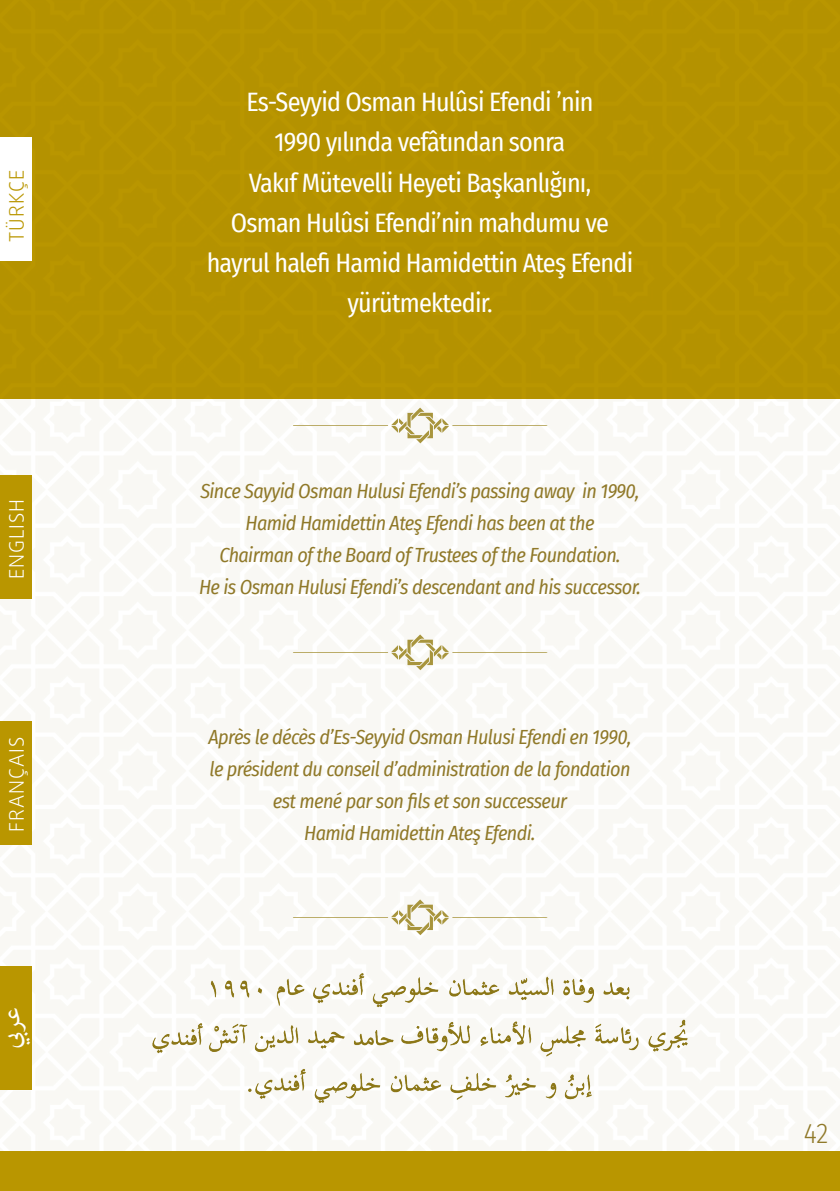
<style>
.page{position:relative;width:840px;height:1191px;background:#fff}
.page>*{position:absolute;margin:0;border:0;box-sizing:border-box;transform-origin:0 0}
.t1{font:36px "Adobe Arabic";color:#fff}
.t2{font:300 28px "Fira Sans Condensed";color:#907929}
.t3{font:26px "Fira Sans Condensed";letter-spacing:-.03em;color:#fff}
.t4{font:italic 20px "Fira Sans Condensed";letter-spacing:-.03em;color:#907929}
.t5{font:300 20px "Daxline Pro";letter-spacing:.05em;color:#fff}
.t6{font:300 20px "Daxline Pro";letter-spacing:.05em;color:#b99600}
</style>
<div class="page">
<div style="left:0;top:0;width:839px;height:1191px;background:#f9f8f4"></div>
<div style="left:0;top:1151px;width:839px;height:40px;background:#b99600"></div>
<div style="left:0;top:0;width:839px;height:399px;background:#b99600"></div>
<svg style="left:292px;top:407px;width:255px;height:36px"></svg>
<svg style="left:292px;top:634px;width:255px;height:36px"></svg>
<div style="left:0;top:475px;width:32px;height:124px;background:#b99600"></div>
<div style="left:0;top:720px;width:32px;height:124px;background:#b99600"></div>
<div style="left:0;top:137px;width:32px;height:124px;background:#fff"></div>
<img style="left:72px;top:924px;width:695px;height:227px">
<svg style="left:292px;top:899px;width:255px;height:36px"></svg>
<div style="left:0;top:966px;width:32px;height:124px;background:#b99600"></div>
<p class="t6" style="left:5px;top:242px;width:74px;rotate:-90deg">TÜRKÇE</p>
<p class="t5" style="left:5px;top:579px;width:82px;rotate:-90deg">ENGLISH</p>
<p class="t5" style="left:5px;top:831px;width:96px;rotate:-90deg">FRANÇAIS</p>
<h1 class="t1" style="left:-14px;top:1049px;width:44px;rotate:-90deg">عري ب</h1>
<p class="t3" style="left:246px;top:83px;width:348px">Es-Seyyid Osman Hulûsi Efendi ’nin</p>
<p class="t3" style="left:274px;top:123px;width:292px">1990 yılında vefâtından sonra</p>
<p class="t3" style="left:249px;top:163px;width:343px">Vakıf Mütevelli Heyeti Başkanlığını,</p>
<p class="t3" style="left:231px;top:203px;width:379px">Osman Hulûsi Efendi’nin mahdumu ve</p>
<p class="t3" style="left:206px;top:243px;width:428px">hayrul halefi Hamid Hamidettin Ateş Efendi</p>
<p class="t3" style="left:347px;top:283px;width:147px">yürütmektedir.</p>
<p class="t4" style="left:200px;top:476px;width:440px">Since Sayyid Osman Hulusi Efendi’s passing away in 1990,</p>
<p class="t4" style="left:245px;top:508px;width:350px">Hamid Hamidettin Ateş Efendi has been at the</p>
<p class="t4" style="left:219px;top:540px;width:402px">Chairman of the Board of Trustees of the Foundation.</p>
<p class="t4" style="left:199px;top:572px;width:443px">He is Osman Hulusi Efendi’s descendant and his successor.</p>
<p class="t4" style="left:208px;top:722px;width:424px">Après le décès d’Es-Seyyid Osman Hulusi Efendi en 1990,</p>
<p class="t4" style="left:209px;top:754px;width:422px">le président du conseil d’administration de la fondation</p>
<p class="t4" style="left:273px;top:786px;width:296px">est mené par son fils et son successeur</p>
<p class="t4" style="left:304px;top:818px;width:233px">Hamid Hamidettin Ateş Efendi.</p>
<p class="t2" style="left:803px;top:1113px;width:26px">42</p>
</div>
